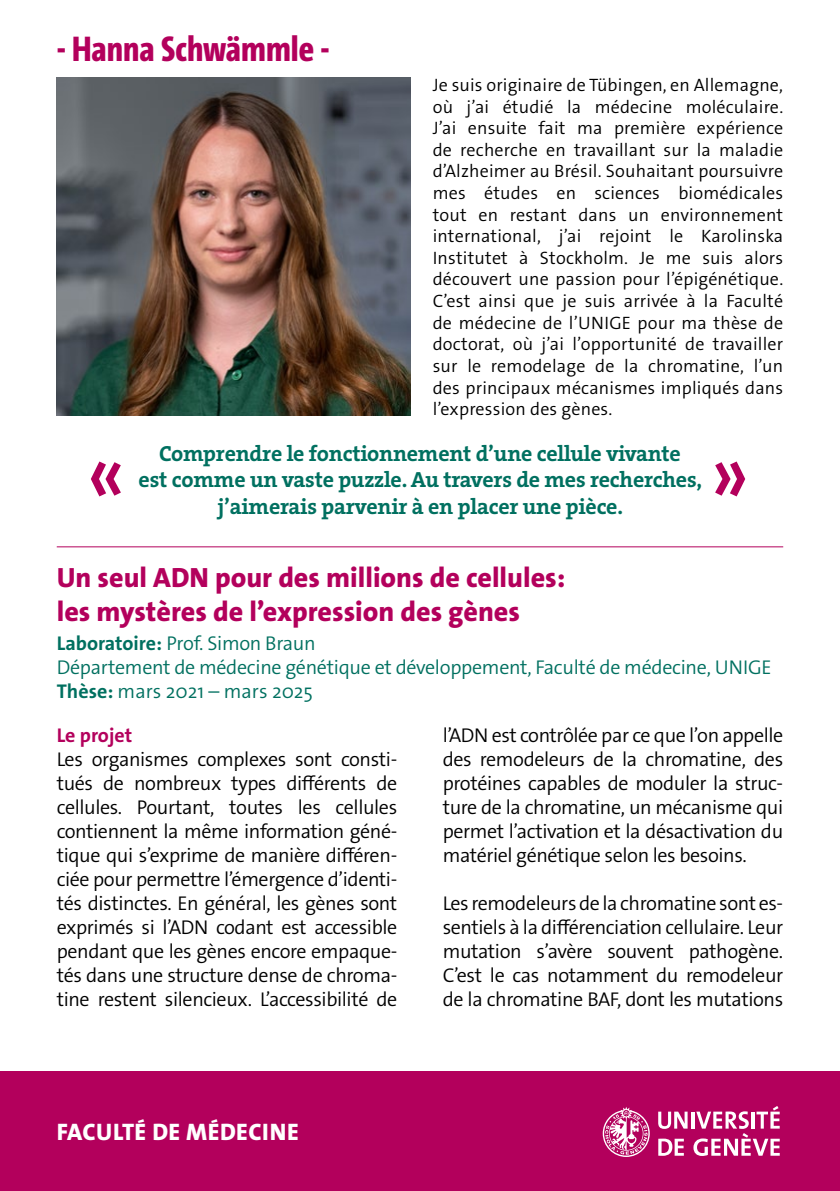
<style>
.page{position:relative;width:840px;height:1191px;background:#fff}
.page>*{position:absolute;margin:0;border:0;box-sizing:border-box;transform-origin:0 0}
.t1{font:800 36px "The Sans Cd LF8";color:#b3005c}
.t2{font:800 28px/33.6px "The Sans Os F";color:#b3005c}
.t3{font:800 24px "The Sans Os F";letter-spacing:.02em;color:#fff}
.t4{font:22px/26.4px "The Serif HP7 Bld";letter-spacing:-.01em;color:#007060;text-align:center}
.t5{font:300 20px/24px "The Sans Os F";letter-spacing:-.02em;color:#000;text-align:justify}
.t6{font:300 20px/24px "The Sans Os F";letter-spacing:-.015em;color:#007060}
.t7{font:700 20px "The Sans Os F";color:#b3005c}
.t8{font:300 18px/21.6px "The Sans Os F";letter-spacing:.01em;color:#000;text-align:justify}
.s1{font-weight:700}
</style>
<div class="page">
<hr style="left:57px;top:546px;width:725px;height:1px;background:#b3005c">
<svg style="left:91px;top:461px;width:30px;height:35px"></svg>
<svg style="left:715px;top:461px;width:29px;height:35px"></svg>
<img style="left:57px;top:78px;width:353px;height:337px">
<div style="left:0;top:1071px;width:839px;height:120px;background:#b3005c"></div>
<svg style="left:602px;top:1107px;width:47px;height:50px"></svg>
<svg style="left:658px;top:1111px;width:29px;height:17px"></svg>
<svg style="left:691px;top:1112px;width:2px;height:16px"></svg>
<svg style="left:658px;top:1138px;width:25px;height:17px"></svg>
<svg style="left:693px;top:1106px;width:86px;height:50px"></svg>
<h1 class="t1" style="left:57px;top:26px;width:274px">- Hanna Schwämmle -</h1>
<p class="t8" style="left:432px;top:74px;width:352px">Je suis originaire de Tübingen, en Allemagne, où j’ai étudié la médecine moléculaire.<br>J’ai ensuite fait ma première expérience de recherche en travaillant sur la maladie d’Alzheimer au Brésil. Souhaitant poursuivre mes études en sciences biomédicales tout en restant dans un environnement international, j’ai rejoint le Karolinska Institutet à Stockholm. Je me suis alors découvert une passion pour l’épigénétique.<br>C’est ainsi que je suis arrivée à la Faculté de médecine de l’UNIGE pour ma thèse de doctorat, où j’ai l’opportunité de travailler sur le remodelage de la chromatine, l’un des principaux mécanismes impliqués dans l’expression des gènes.</p>
<p class="t4" style="left:138px;top:440px;width:564px">Comprendre le fonctionnement d’une cellule vivante<br>est comme un vaste puzzle. Au travers de mes recherches, j’aimerais parvenir à en placer une pièce.</p>
<h2 class="t2" style="left:57px;top:561px;width:510px">Un seul ADN pour des millions de cellules: les mystères de l’expression des gènes</h2>
<p class="t6" style="left:57px;top:632px;width:715px"><span class="s1">Laboratoire:</span> Prof. Simon Braun<br>Département de médecine génétique et développement, Faculté de médecine, UNIGE<br><span class="s1">Thèse:</span> mars 2021 – mars 2025</p>
<p class="t7" style="left:57px;top:722px;width:77px">Le projet</p>
<p class="t5" style="left:57px;top:747px;width:342px">Les organismes complexes sont consti&shy;tués de nombreux types différents de cellules. Pourtant, toutes les cellules contiennent la même information géné&shy;tique qui s’exprime de manière différen&shy;ciée pour permettre l’émergence d’identi&shy;tés distinctes. En général, les gènes sont exprimés si l’ADN codant est accessible pendant que les gènes encore empaque&shy;tés dans une structure dense de chroma&shy;tine restent silencieux. L’accessibilité de</p>
<p class="t5" style="left:442px;top:723px;width:342px">l’ADN est contrôlée par ce que l’on appelle des remodeleurs de la chromatine, des protéines capables de moduler la struc&shy;ture de la chromatine, un mécanisme qui permet l’activation et la désactivation du matériel génétique selon les besoins.</p>
<p class="t5" style="left:442px;top:891px;width:342px">Les remodeleurs de la chromatine sont es&shy;sentiels à la différenciation cellulaire. Leur mutation s’avère souvent pathogène.<br>C’est le cas notamment du remodeleur de la chromatine BAF, dont les mutations</p>
<p class="t3" style="left:57px;top:1116px;width:243px">FACULTÉ DE MÉDECINE</p>
</div>
